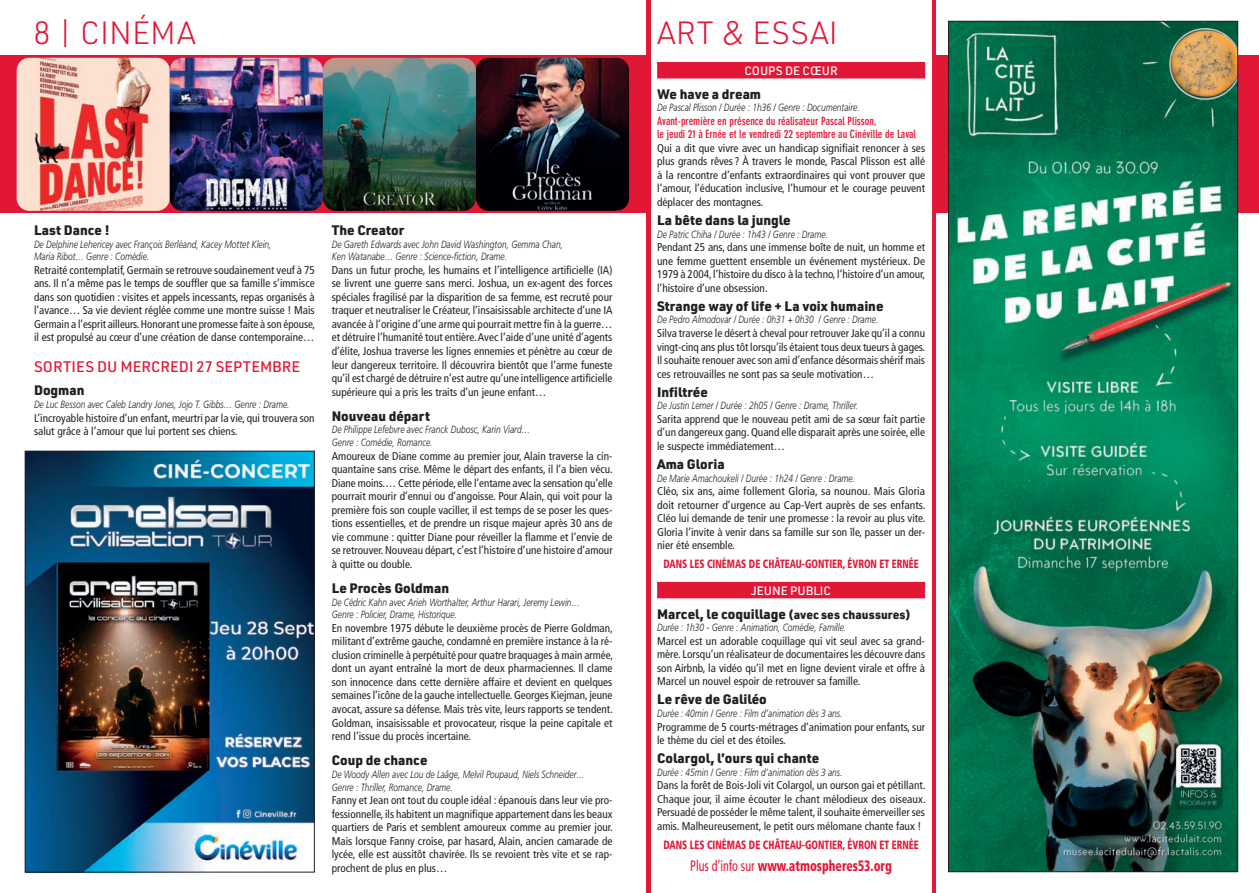
<style>
.page{position:relative;width:1259px;height:893px;background:#fff}
.page>*{position:absolute;margin:0;border:0;box-sizing:border-box;transform-origin:0 0}
.t1{font:300 31.5px "URWDIN";color:#e21736}
.Date_Spectacles{font:900 condensed 15px "Frutiger LT Std";color:#e21736;scale:.8 1}
.Date_Cinéma{font:500 15px "URWDIN";color:#e21736}
.Sous-Titre_Cinéma{font:900 13.5px "URWDIN";color:#231f20}
.Sous-titre_courant_E{font:900 13.5px "URWDIN";color:#231f20}
.Date_Art_Essai{font:900 condensed 12px "Frutiger LT Std";color:#e21736;scale:.8 1}
.t2{font:500 12px "URWDIN";color:#fff}
.Texte_Courant_Specta{font:condensed 11.25px/13.5px "Frutiger LT Std";color:#231f20;text-align:justify}
.Texte_light_Ital_cou{font:700 condensed 11.25px/13.5px "DIN Neuzeit Grotesk Std";color:#e21736}
.Texte_light_Ital_cou-2{font:italic 300 10.5px/12.6px "Frutiger LT Std";color:#231f20;scale:.8 1}
.s1{font-size:12px}
.s2{font-weight:400}
</style>
<div class="page">
<div style="left:0;top:56px;width:1259px;height:157px;background:#e21736"></div>
<img style="left:17px;top:58px;width:612px;height:153px">
<img style="left:27px;top:453px;width:286px;height:417px">
<div style="left:25px;top:451px;width:290px;height:421px;border:1px solid #231f20"></div>
<img style="left:950px;top:23px;width:286px;height:847px">
<div style="left:646px;top:0;width:289px;height:893px;background:#e21736"></div>
<div style="left:651px;top:0;width:280px;height:893px;background:#fff"></div>
<div style="left:657px;top:62px;width:268px;height:16px;background:#e21736"></div>
<div style="left:657px;top:582px;width:268px;height:16px;background:#e21736"></div>
<p class="t1" style="left:34px;top:12px;width:164px">8 | CINÉMA</p>
<p class="Sous-Titre_Cinéma" style="left:34px;top:221px;width:77px">Last Dance !</p>
<p class="Texte_light_Ital_cou-2" style="left:34px;top:238px;width:298px">De Delphine Lehericey avec François Berléand, Kacey Mottet Klein,<br>Maria Ribot… Genre : Comédie.</p>
<p class="Texte_Courant_Specta" style="left:34px;top:263px;width:283px">Retraité contemplatif, Germain se retrouve soudainement veuf à 75 ans. Il n’a même pas le temps de souffler que sa famille s’immisce dans son quotidien : visites et appels incessants, repas organisés à l’avance… Sa vie devient réglée comme une montre suisse ! Mais Germain a l’esprit ailleurs. Honorant une promesse faite à son épouse, il est propulsé au cœur d’une création de danse contemporaine…</p>
<p class="Date_Cinéma" style="left:34px;top:357px;width:268px">SORTIES DU MERCREDI 27 SEPTEMBRE</p>
<p class="Sous-Titre_Cinéma" style="left:34px;top:381px;width:52px">Dogman</p>
<p class="Texte_light_Ital_cou-2" style="left:34px;top:398px;width:321px">De Luc Besson avec Caleb Landry Jones, Jojo T. Gibbs… Genre : Drame.</p>
<p class="Texte_Courant_Specta" style="left:34px;top:411px;width:282px">L’incroyable histoire d’un enfant, meurtri par la vie, qui trouvera son salut grâce à l’amour que lui portent ses chiens.</p>
<p class="Sous-Titre_Cinéma" style="left:332px;top:221px;width:74px">The Creator</p>
<p class="Texte_light_Ital_cou-2" style="left:332px;top:238px;width:291px">De Gareth Edwards avec John David Washington, Gemma Chan,<br>Ken Watanabe… Genre : Science-fiction, Drame.</p>
<p class="Texte_Courant_Specta" style="left:332px;top:263px;width:282px">Dans un futur proche, les humains et l’intelligence artificielle (IA) se livrent une guerre sans merci. Joshua, un ex-agent des forces spéciales fragilisé par la disparition de sa femme, est recruté pour traquer et neutraliser le Créateur, l’insaisissable architecte d’une IA avancée à l’origine d’une arme qui pourrait mettre fin à la guerre… et détruire l’humanité tout entière. Avec l’aide d’une unité d’agents d’élite, Joshua traverse les lignes ennemies et pénètre au cœur de leur dangereux territoire. Il découvrira bientôt que l’arme funeste qu’il est chargé de détruire n’est autre qu’une intelligence artificielle supérieure qui a pris les traits d’un jeune enfant…</p>
<p class="Sous-Titre_Cinéma" style="left:332px;top:407px;width:100px">Nouveau départ</p>
<p class="Texte_light_Ital_cou-2" style="left:332px;top:424px;width:249px">De Philippe Lefebvre avec Franck Dubosc, Karin Viard…</p>
<p class="Texte_light_Ital_cou-2" style="left:332px;top:436px;width:128px">Genre : Comédie, Romance.</p>
<p class="Texte_Courant_Specta" style="left:332px;top:449px;width:283px">Amoureux de Diane comme au premier jour, Alain traverse la cin&shy;quantaine sans crise. Même le départ des enfants, il l’a bien vécu.<br>Diane moins.… Cette période, elle l’entame avec la sensation qu’elle pourrait mourir d’ennui ou d’angoisse. Pour Alain, qui voit pour la première fois son couple vaciller, il est temps de se poser les ques&shy;tions essentielles, et de prendre un risque majeur après 30 ans de vie commune : quitter Diane pour réveiller la flamme et l’envie de se retrouver. Nouveau départ, c’est l’histoire d’une histoire d’amour à quitte ou double.</p>
<p class="Sous-Titre_Cinéma" style="left:332px;top:579px;width:119px">Le Procès Goldman</p>
<p class="Texte_light_Ital_cou-2" style="left:332px;top:596px;width:312px">De Cédric Kahn avec Arieh Worthalter, Arthur Harari, Jeremy Lewin…</p>
<p class="Texte_light_Ital_cou-2" style="left:332px;top:608px;width:158px">Genre : Policier, Drame, Historique.</p>
<p class="Texte_Courant_Specta" style="left:332px;top:621px;width:283px">En novembre 1975 débute le deuxième procès de Pierre Goldman, militant d’extrême gauche, condamné en première instance à la ré&shy;clusion criminelle à perpétuité pour quatre braquages à main armée, dont un ayant entraîné la mort de deux pharmaciennes. Il clame son innocence dans cette dernière affaire et devient en quelques semaines l’icône de la gauche intellectuelle. Georges Kiejman, jeune avocat, assure sa défense. Mais très vite, leurs rapports se tendent.<br>Goldman, insaisissable et provocateur, risque la peine capitale et rend l’issue du procès incertaine.</p>
<p class="Sous-Titre_Cinéma" style="left:332px;top:751px;width:97px">Coup de chance</p>
<p class="Texte_light_Ital_cou-2" style="left:332px;top:768px;width:318px">De Woody Allen avec Lou de Laâge, Melvil Poupaud, Niels Schneider…</p>
<p class="Texte_light_Ital_cou-2" style="left:332px;top:781px;width:153px">Genre : Thriller, Romance, Drame.</p>
<p class="Texte_Courant_Specta" style="left:332px;top:793px;width:283px">Fanny et Jean ont tout du couple idéal : épanouis dans leur vie pro&shy;fessionnelle, ils habitent un magnifique appartement dans les beaux quartiers de Paris et semblent amoureux comme au premier jour.<br>Mais lorsque Fanny croise, par hasard, Alain, ancien camarade de lycée, elle est aussitôt chavirée. Ils se revoient très vite et se rap&shy;prochent de plus en plus…</p>
<p class="t1" style="left:657px;top:12px;width:182px">ART &amp; ESSAI</p>
<p class="t2" style="left:744px;top:63px;width:95px">COUPS DE CŒUR</p>
<p class="Sous-titre_courant_E" style="left:657px;top:84px;width:105px">We have a dream</p>
<p class="Texte_light_Ital_cou-2" style="left:657px;top:101px;width:255px">De Pascal Plisson / Durée : 1h36 / Genre : Documentaire.</p>
<p class="Texte_light_Ital_cou" style="left:657px;top:114px;width:260px">Avant-première en présence du réalisateur Pascal Plisson,<br>le jeudi 21 à Ernée et le vendredi 22 septembre au Cinéville de Laval</p>
<p class="Texte_Courant_Specta" style="left:657px;top:141px;width:270px">Qui a dit que vivre avec un handicap signifiait renoncer à ses plus grands rêves ? À travers le monde, Pascal Plisson est allé à la rencontre d’enfants extraordinaires qui vont prouver que l’amour, l’éducation inclusive, l’humour et le courage peuvent déplacer des montagnes.</p>
<p class="Sous-titre_courant_E" style="left:657px;top:211px;width:135px">La bête dans la jungle</p>
<p class="Texte_light_Ital_cou-2" style="left:657px;top:228px;width:215px">De Patric Chiha / Durée : 1h43 / Genre : Drame.</p>
<p class="Texte_Courant_Specta" style="left:657px;top:241px;width:270px">Pendant 25 ans, dans une immense boîte de nuit, un homme et une femme guettent ensemble un événement mystérieux. De 1979 à 2004, l’histoire du disco à la techno, l’histoire d’un amour, l’histoire d’une obsession.</p>
<p class="Sous-titre_courant_E" style="left:657px;top:297px;width:228px">Strange way of life + La voix humaine</p>
<p class="Texte_light_Ital_cou-2" style="left:657px;top:314px;width:278px">De Pedro Almodovar / Durée : 0h31 + 0h30 / Genre : Drame.</p>
<p class="Texte_Courant_Specta" style="left:657px;top:326px;width:270px">Silva traverse le désert à cheval pour retrouver Jake qu’il a connu vingt-cinq ans plus tôt lorsqu’ils étaient tous deux tueurs à gages.<br>Il souhaite renouer avec son ami d’enfance désormais shérif mais ces retrouvailles ne sont pas sa seule motivation…</p>
<p class="Sous-titre_courant_E" style="left:657px;top:382px;width:52px">Infiltrée</p>
<p class="Texte_light_Ital_cou-2" style="left:657px;top:400px;width:253px">De Justin Lemer / Durée : 2h05 / Genre : Drame, Thriller.</p>
<p class="Texte_Courant_Specta" style="left:657px;top:412px;width:269px">Sarita apprend que le nouveau petit ami de sa sœur fait partie d’un dangereux gang. Quand elle disparait après une soirée, elle le suspecte immédiatement…</p>
<p class="Sous-titre_courant_E" style="left:657px;top:455px;width:69px">Ama Gloria</p>
<p class="Texte_light_Ital_cou-2" style="left:657px;top:472px;width:249px">De Marie Amachoukeli / Durée : 1h24 / Genre : Drame.</p>
<p class="Texte_Courant_Specta" style="left:657px;top:485px;width:270px">Cléo, six ans, aime follement Gloria, sa nounou. Mais Gloria doit retourner d’urgence au Cap-Vert auprès de ses enfants.<br>Cléo lui demande de tenir une promesse : la revoir au plus vite.<br>Gloria l’invite à venir dans sa famille sur son île, passer un der&shy;nier été ensemble.</p>
<p class="Date_Art_Essai" style="left:663px;top:556px;width:321px">DANS LES CINÉMAS DE CHÂTEAU-GONTIER, ÉVRON ET ERNÉE</p>
<p class="t2" style="left:751px;top:583px;width:81px">JEUNE PUBLIC</p>
<p class="Sous-Titre_Cinéma" style="left:657px;top:604px;width:255px">Marcel, le coquillage <span class="s1">(avec ses chaussures)</span></p>
<p class="Texte_light_Ital_cou-2" style="left:657px;top:621px;width:238px">Durée : 1h30 - Genre : Animation, Comédie, Famille.</p>
<p class="Texte_Courant_Specta" style="left:657px;top:634px;width:269px">Marcel est un adorable coquillage qui vit seul avec sa grand&shy;mère. Lorsqu’un réalisateur de documentaires les découvre dans son Airbnb, la vidéo qu’il met en ligne devient virale et offre à Marcel un nouvel espoir de retrouver sa famille.</p>
<p class="Sous-Titre_Cinéma" style="left:657px;top:690px;width:111px">Le rêve de Galiléo</p>
<p class="Texte_light_Ital_cou-2" style="left:657px;top:707px;width:233px">Durée : 40min / Genre : Film d’animation dès 3 ans.</p>
<p class="Texte_Courant_Specta" style="left:657px;top:720px;width:269px">Programme de 5 courts-métrages d’animation pour enfants, sur le thème du ciel et des étoiles.</p>
<p class="Sous-Titre_Cinéma" style="left:657px;top:749px;width:163px">Colargol, l’ours qui chante</p>
<p class="Texte_light_Ital_cou-2" style="left:657px;top:766px;width:233px">Durée : 45min / Genre : Film d’animation dès 3 ans.</p>
<p class="Texte_Courant_Specta" style="left:657px;top:779px;width:270px">Dans la forêt de Bois-Joli vit Colargol, un ourson gai et pétillant.<br>Chaque jour, il aime écouter le chant mélodieux des oiseaux.<br>Persuadé de posséder le même talent, il souhaite émerveiller ses amis. Malheureusement, le petit ours mélomane chante faux !</p>
<p class="Date_Art_Essai" style="left:663px;top:837px;width:321px">DANS LES CINÉMAS DE CHÂTEAU-GONTIER, ÉVRON ET ERNÉE</p>
<p class="Date_Spectacles" style="left:690px;top:856px;width:254px"><span class="s2">Plus d’info sur</span> www.atmospheres53.org</p>
</div>
